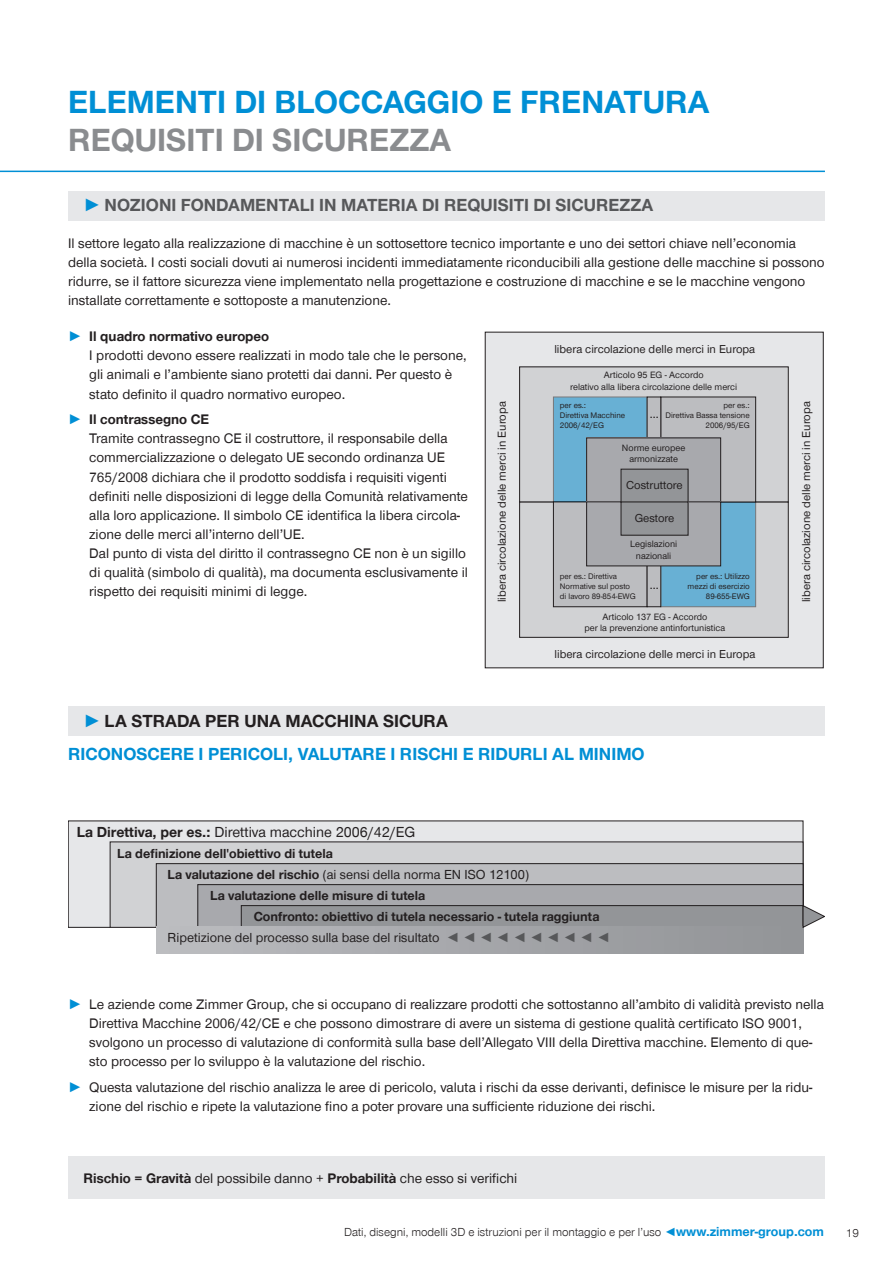
<style>
.page{position:relative;width:893px;height:1263px;background:#fff}
.page>*{position:absolute;margin:0;border:0;box-sizing:border-box;transform-origin:0 0}
.CB_AF_Headline_22_25{font:700 33px/37.5px "Zimmer Group Sans Global";color:#008fd5}
.CB_AF_Sub-Headline_12_versal{font:700 18px "Zimmer Group Sans Global";color:#008fd5}
.t1{font:700 18px "Zimmer Group Sans Global";color:#57585a}
.t2{font:700 18px "Zimmer Group Sans Global";color:#231f20}
.t3{font:15px "Zimmer Group Sans";color:#231f20}
.CB_AF_Fließtext_9_5{font:14.25px/19.2px "Zimmer Group Sans Global";color:#231f20}
.t4{font:700 13.5px/21px "Zimmer Group Sans";color:#231f20}
.t5{font:13.5px "Zimmer Group Sans";color:#231f20}
.CB_AF_Seitenzahl_rechts{font:300 12px "Zimmer Group Sans Global";color:#231f20}
.t6{font:11.85px "Zimmer Group Sans";color:#231f20}
.t7{font:9.45px/11.4px "Zimmer Group Sans";color:#231f20;text-align:center}
.t8{font:8.25px/9.9px "Zimmer Group Sans";color:#231f20}
.s1{color:#8a8c8f}
.s2{font-family:"Zimmer Group Sans";color:#008fd5}
.s3{font-family:"Zimmer Group Sans";font-weight:700;color:#008fd5}
.s4{font-weight:700}
.s5{color:#57585a}
.s6{color:#008fd5}
.s7{font-weight:700;font-size:13.5px;color:#008fd5}
</style>
<div class="page">
<hr style="left:0;top:171px;width:825px;height:1px;background:#008fd5">
<div style="left:68px;top:191px;width:757px;height:30px;background:#e6e7e9"></div>
<div style="left:68px;top:706px;width:757px;height:30px;background:#e6e7e9"></div>
<div style="left:68px;top:1157px;width:757px;height:42px;background:#e6e7e9"></div>
<div style="left:485px;top:332px;width:338px;height:336px;background:#e6e7e9"></div>
<div style="left:485px;top:332px;width:339px;height:336px;border:1px solid #231f20"></div>
<div style="left:520px;top:367px;width:268px;height:135px;background:#d1d2d4"></div>
<div style="left:519px;top:366px;width:270px;height:136px;border:1px solid #231f20"></div>
<div style="left:520px;top:502px;width:268px;height:135px;background:#d1d2d4"></div>
<div style="left:519px;top:502px;width:270px;height:136px;border:1px solid #231f20"></div>
<div style="left:661px;top:502px;width:95px;height:105px;background:#68b0d4"></div>
<div style="left:553px;top:502px;width:94px;height:105px;background:#bcbdc0"></div>
<div style="left:553px;top:501px;width:95px;height:106px;border:1px solid #231f20"></div>
<div style="left:661px;top:397px;width:95px;height:105px;background:#bcbdc0"></div>
<div style="left:660px;top:396px;width:96px;height:106px;border:1px solid #231f20"></div>
<div style="left:553px;top:397px;width:94px;height:105px;background:#68b0d4"></div>
<div style="left:647px;top:397px;width:14px;height:210px;background:#bcbdc0"></div>
<div style="left:647px;top:396px;width:14px;height:211px;border:1px solid #231f20"></div>
<div style="left:587px;top:438px;width:134px;height:64px;background:#a8a9ad"></div>
<div style="left:586px;top:437px;width:135px;height:65px;border:1px solid #231f20"></div>
<div style="left:587px;top:502px;width:134px;height:64px;background:#a8a9ad"></div>
<div style="left:586px;top:501px;width:135px;height:65px;border:1px solid #231f20"></div>
<div style="left:621px;top:469px;width:67px;height:33px;background:#939598"></div>
<div style="left:621px;top:469px;width:67px;height:34px;border:1px solid #231f20"></div>
<div style="left:621px;top:502px;width:67px;height:33px;background:#939598"></div>
<div style="left:621px;top:501px;width:67px;height:35px;border:1px solid #231f20"></div>
<div style="left:68px;top:821px;width:735px;height:106px;background:#e6e7e9"></div>
<div style="left:110px;top:842px;width:693px;height:85px;background:#d1d2d4"></div>
<div style="left:156px;top:864px;width:647px;height:63px;background:#bcbdc0"></div>
<div style="left:156px;top:863px;width:647px;height:64px;border:1px solid #231f20"></div>
<div style="left:198px;top:885px;width:605px;height:42px;background:#a8a9ad"></div>
<div style="left:198px;top:884px;width:605px;height:43px;border:1px solid #231f20"></div>
<div style="left:241px;top:906px;width:562px;height:21px;background:#939598"></div>
<div style="left:241px;top:905px;width:562px;height:22px;border:1px solid #231f20"></div>
<div style="left:156px;top:926px;width:647px;height:28px;background:linear-gradient(to right,#bbbcbf,#919396)"></div>
<svg style="left:802px;top:905px;width:23px;height:23px"></svg>
<p class="CB_AF_Headline_22_25" style="left:68px;top:83px;width:643px">ELEMENTI DI BLOCCAGGIO E FRENATURA<br><span class="s1">REQUISITI DI SICUREZZA</span></p>
<p class="t1" style="left:83px;top:194px;width:571px"><span class="s2">►</span> NOZIONI FONDAMENTALI IN MATERIA DI REQUISITI DI SICUREZZA</p>
<p class="CB_AF_Fließtext_9_5" style="left:68px;top:233px;width:758px">Il settore legato alla realizzazione di macchine è un sottosettore tecnico importante e uno dei settori chiave nell’economia della società. I costi sociali dovuti ai numerosi incidenti immediatamente riconducibili alla gestione delle macchine si possono ridurre, se il fattore sicurezza viene implementato nella progettazione e costruzione di macchine e se le macchine vengono installate correttamente e sottoposte a manutenzione.</p>
<p class="CB_AF_Fließtext_9_5" style="left:89px;top:327px;width:379px;text-indent:-21px"><span class="s3">►</span> <span class="s4">Il quadro normativo europeo<br></span>I prodotti devono essere realizzati in modo tale che le persone, gli animali e l’ambiente siano protetti dai danni. Per questo è stato definito il quadro normativo europeo.</p>
<p class="CB_AF_Fließtext_9_5" style="left:89px;top:410px;width:380px;text-indent:-21px"><span class="s3">►</span> <span class="s4">Il contrassegno CE<br></span>Tramite contrassegno CE il costruttore, il responsabile della commercializzazione o delegato UE secondo ordinanza UE 765/2008 dichiara che il prodotto soddisfa i requisiti vigenti definiti nelle disposizioni di legge della Comunità relativamente alla loro applicazione. Il simbolo CE identifica la libera circola&shy;zione delle merci all’interno dell’UE.<br>Dal punto di vista del diritto il contrassegno CE non è un sigillo di qualità (simbolo di qualità), ma documenta esclusivamente il rispetto dei requisiti minimi di legge.</p>
<p class="t2" style="left:83px;top:710px;width:366px"><span class="s2">►</span> LA STRADA PER UNA MACCHINA SICURA</p>
<p class="t6" style="left:554px;top:341px;width:202px">libera circolazione delle merci in Europa</p>
<p class="t7" style="left:570px;top:369px;width:169px">Articolo 95 EG - Accordo<br>relativo alla libera circolazione delle merci</p>
<p class="t6" style="left:494px;top:602px;width:202px;rotate:-90deg">libera circolazione delle merci in Europa</p>
<p class="t6" style="left:798px;top:602px;width:202px;rotate:-90deg">libera circolazione delle merci in Europa</p>
<p class="t8" style="left:560px;top:400px;width:67px">per es.:<br>Direttiva Macchine<br>2006/42/EG</p>
<p class="t8" style="left:665px;top:400px;width:86px;text-align:right">per es.:<br>Direttiva Bassa tensione<br>2006/95/EG</p>
<p class="t6" style="left:650px;top:406px;width:10px">...</p>
<p class="t7" style="left:622px;top:441px;width:65px">Norme europee armonizzate</p>
<p class="t6" style="left:626px;top:477px;width:58px">Costruttore</p>
<p class="t6" style="left:635px;top:510px;width:41px">Gestore</p>
<p class="t7" style="left:630px;top:538px;width:49px">Legislazioni nazionali</p>
<p class="t6" style="left:650px;top:577px;width:10px">...</p>
<p class="t8" style="left:560px;top:571px;width:77px">per es.: Direttiva<br>Normative sul posto di lavoro 89-854-EWG</p>
<p class="t8" style="left:688px;top:571px;width:64px;text-align:right">per es.: Utilizzo mezzi di esercizio<br>89-655-EWG</p>
<p class="t7" style="left:584px;top:610px;width:142px">Articolo 137 EG - Accordo<br>per la prevenzione antinfortunistica</p>
<p class="t6" style="left:554px;top:646px;width:202px">libera circolazione delle merci in Europa</p>
<p class="CB_AF_Sub-Headline_12_versal" style="left:68px;top:744px;width:578px">RICONOSCERE I PERICOLI, VALUTARE I RISCHI E RIDURLI AL MINIMO</p>
<p class="t3" style="left:77px;top:822px;width:340px"><span class="s4">La Direttiva, per es.:</span> Direttiva macchine 2006/42/EG</p>
<p class="t4" style="left:117px;top:842px;width:217px">La definizione dell'obiettivo di tutela</p>
<p class="t4" style="left:254px;top:885px;width:347px;text-indent:-43px">La valutazione delle misure di tutela<br>Confronto: obiettivo di tutela necessario - tutela raggiunta</p>
<p class="t5" style="left:167px;top:865px;width:363px"><span class="s4">La valutazione del rischio</span> (ai sensi della norma EN ISO 12100)</p>
<p class="t5" style="left:167px;top:929px;width:444px">Ripetizione del processo sulla base del risultato <span class="s5">◄ ◄ ◄ ◄ ◄ ◄ ◄ ◄ ◄ ◄</span></p>
<p class="CB_AF_Fließtext_9_5" style="left:89px;top:994px;width:736px;text-indent:-21px"><span class="s3">►</span> Le aziende come Zimmer Group, che si occupano di realizzare prodotti che sottostanno all’ambito di validità previsto nella Direttiva Macchine 2006/42/CE e che possono dimostrare di avere un sistema di gestione qualità certificato ISO 9001, svolgono un processo di valutazione di conformità sulla base dell’Allegato VIII della Direttiva macchine. Elemento di que&shy;sto processo per lo sviluppo è la valutazione del rischio.</p>
<p class="CB_AF_Fließtext_9_5" style="left:89px;top:1077px;width:725px;text-indent:-21px"><span class="s3">►</span> Questa valutazione del rischio analizza le aree di pericolo, valuta i rischi da esse derivanti, definisce le misure per la ridu&shy;zione del rischio e ripete la valutazione fino a poter provare una sufficiente riduzione dei rischi.</p>
<p class="CB_AF_Fließtext_9_5" style="left:83px;top:1168px;width:436px"><span class="s4">Rischio = Gravità</span> del possibile danno + <span class="s4">Probabilità</span> che esso si verifichi</p>
<p class="CB_AF_Seitenzahl_rechts" style="left:344px;top:1225px;width:481px">Dati, disegni, modelli 3D e istruzioni per il montaggio e per l’uso <span class="s6">◄</span><span class="s7">www.zimmer-group.com</span></p>
<p class="CB_AF_Seitenzahl_rechts" style="left:846px;top:1226px;width:15px">19</p>
</div>
